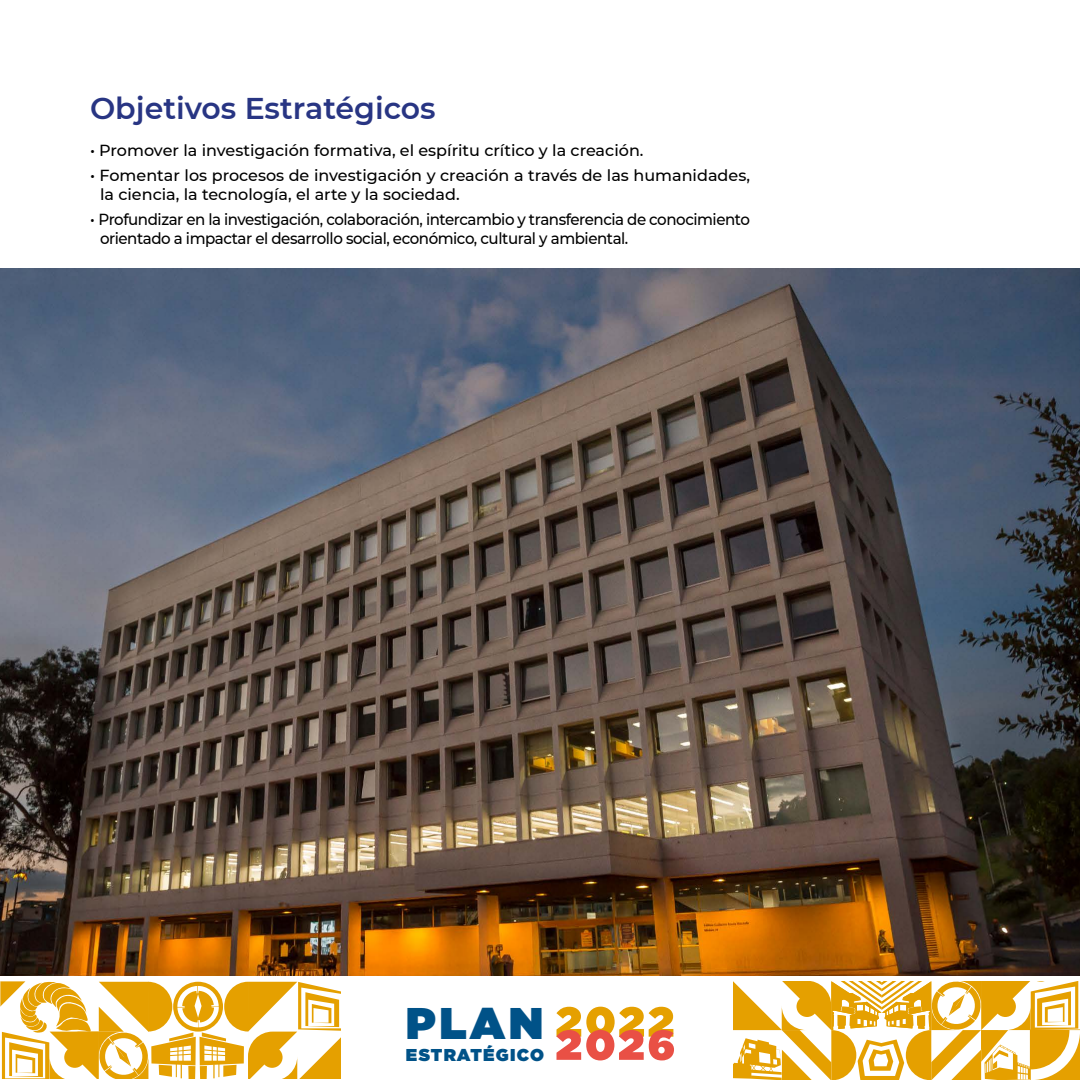
<style>
.page{position:relative;width:1080px;height:1080px;background:#fff}
.page>*{position:absolute;margin:0;border:0;box-sizing:border-box;transform-origin:0 0}
.t1{font:900 44.3px "Gotham";color:#005288}
.t2{font:600 30px "Montserrat";color:#283583}
.t3{font:900 17.2px "Gotham";letter-spacing:.075em;color:#005288}
.t4{font:500 16px/19.2px "Montserrat";letter-spacing:-.015em;color:#000}
.t5{font:500 16px/19.2px "Montserrat";letter-spacing:-.015em;color:#000;scale:.94 1}
</style>
<div class="page">
<svg style="left:0;top:981px;width:341px;height:98px"></svg>
<svg style="left:733px;top:981px;width:347px;height:99px"></svg>
<svg style="left:556px;top:1007px;width:118px;height:53px"></svg>
<img style="left:0;top:268px;width:1080px;height:708px">
<h2 class="t2" style="left:90px;top:87px;width:347px">Objetivos Estratégicos</h2>
<p class="t4" style="left:90px;top:140px;width:555px">• Promover la investigación formativa, el espíritu crítico y la creación.</p>
<p class="t4" style="left:100px;top:165px;width:652px;text-indent:-10px">• Fomentar los procesos de investigación y creación a través de las humanidades, la ciencia, la tecnología, el arte y la sociedad.</p>
<p class="t5" style="left:100px;top:209px;width:693px;text-indent:-10px">• Profundizar en la investigación, colaboración, intercambio y transferencia de conocimiento orientado a impactar el desarrollo social, económico, cultural y ambiental.</p>
<h1 class="t1" style="left:406px;top:997px;width:139px">PLAN</h1>
<p class="t3" style="left:406px;top:1045px;width:140px">ESTRATÉGICO</p>
</div>
